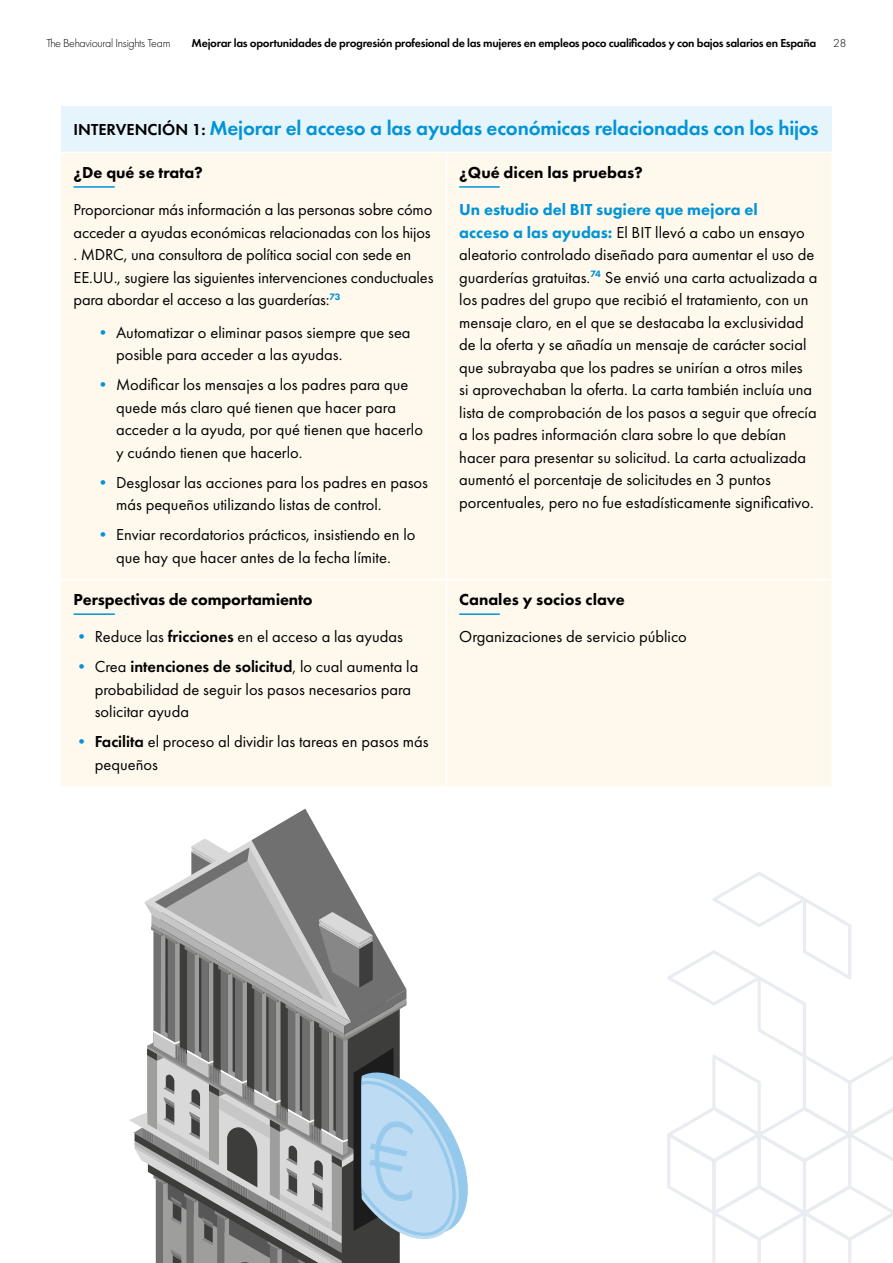
<style>
.page{position:relative;width:893px;height:1263px;background:#fff}
.page>*{position:absolute;margin:0;border:0;box-sizing:border-box;transform-origin:0 0}
.t1{font:600 21px "Futura PT";letter-spacing:-.01em;color:#0094d6}
.t2{font:16.5px/22.5px "Futura PT";color:#000}
.t3{font:800 16.5px "Futura PT";color:#000}
.t4{font:600 12px "Futura PT";letter-spacing:-.025em;color:#000}
.t5{font:300 12px "Futura PT";letter-spacing:-.025em;color:#000}
.s1{font-size:16.5px;color:#000}
.s2{color:#0094d6}
.s3{font-weight:800;color:#0094d6}
.s4{font-weight:600}
</style>
<div class="page">
<svg style="left:667px;top:872px;width:226px;height:391px"></svg>
<svg style="left:129px;top:809px;width:339px;height:454px"></svg>
<div style="left:61px;top:107px;width:770px;height:45px;background:#e6f4fb"></div>
<div style="left:61px;top:153px;width:770px;height:633px;background:#fff8ed"></div>
<hr style="left:446px;top:153px;width:1px;height:426px;background:#fff">
<hr style="left:446px;top:580px;width:1px;height:206px;background:#fff">
<hr style="left:61px;top:579px;width:385px;height:1px;background:#fff">
<hr style="left:446px;top:579px;width:385px;height:1px;background:#fff">
<hr style="left:74px;top:186px;width:41px;height:2px;background:#0094d6">
<hr style="left:459px;top:186px;width:41px;height:2px;background:#0094d6">
<hr style="left:74px;top:613px;width:41px;height:2px;background:#0094d6">
<hr style="left:459px;top:613px;width:41px;height:2px;background:#0094d6">
<p class="t5" style="left:47px;top:36px;width:125px">The Behavioural Insights Team</p>
<p class="t4" style="left:192px;top:35px;width:626px">Mejorar las oportunidades de progresión profesional de las mujeres en empleos poco cualificados y con bajos salarios en España</p>
<p class="t5" style="left:833px;top:36px;width:15px">28</p>
<p class="t1" style="left:74px;top:115px;width:747px"><span class="s1">INTERVENCIÓN 1:</span> Mejorar el acceso a las ayudas económicas relacionadas con los hijos</p>
<p class="t3" style="left:74px;top:162px;width:131px">¿De qué se trata?</p>
<p class="t2" style="left:74px;top:198px;width:361px">Proporcionar más información a las personas sobre cómo acceder a ayudas económicas relacionadas con los hijos . MDRC, una consultora de política social con sede en EE.UU., sugiere las siguientes intervenciones conductuales para abordar el acceso a las guarderías:<sup>73</sup></p>
<p class="t2" style="left:116px;top:321px;width:296px;text-indent:-21px"><span class="s2">•</span> Automatizar o eliminar pasos siempre que sea posible para acceder a las ayudas.</p>
<p class="t2" style="left:116px;top:373px;width:308px;text-indent:-21px"><span class="s2">•</span> Modificar los mensajes a los padres para que quede más claro qué tienen que hacer para acceder a la ayuda, por qué tienen que hacerlo y cuándo tienen que hacerlo.</p>
<p class="t2" style="left:116px;top:471px;width:313px;text-indent:-21px"><span class="s2">•</span> Desglosar las acciones para los padres en pasos más pequeños utilizando listas de control.</p>
<p class="t2" style="left:95px;top:523px;width:322px;text-align:center"><span class="s2">•</span> Enviar recordatorios prácticos, insistiendo en lo que hay que hacer antes de la fecha límite.</p>
<p class="t3" style="left:459px;top:162px;width:185px">¿Qué dicen las pruebas?</p>
<p class="t2" style="left:459px;top:198px;width:360px"><span class="s3">Un estudio del BIT sugiere que mejora el<br>acceso a las ayudas:</span> El BIT llevó a cabo un ensayo aleatorio controlado diseñado para aumentar el uso de guarderías gratuitas.<sup>74</sup> Se envió una carta actualizada a los padres del grupo que recibió el tratamiento, con un mensaje claro, en el que se destacaba la exclusividad de la oferta y se añadía un mensaje de carácter social que subrayaba que los padres se unirían a otros miles<br>si aprovechaban la oferta. La carta también incluía una lista de comprobación de los pasos a seguir que ofrecía a los padres información clara sobre lo que debían hacer para presentar su solicitud. La carta actualizada aumentó el porcentaje de solicitudes en 3 puntos porcentuales, pero no fue estadísticamente significativo.</p>
<p class="t3" style="left:74px;top:589px;width:241px">Perspectivas de comportamiento</p>
<p class="t2" style="left:74px;top:626px;width:331px"><span class="s3">•</span> Reduce las <span class="s4">fricciones</span> en el acceso a las ayudas</p>
<p class="t2" style="left:95px;top:656px;width:325px;text-indent:-21px"><span class="s3">•</span> Crea <span class="s4">intenciones de solicitud</span>, lo cual aumenta la probabilidad de seguir los pasos necesarios para solicitar ayuda</p>
<p class="t2" style="left:95px;top:731px;width:335px;text-indent:-21px"><span class="s3">•</span> <span class="s4">Facilita</span> el proceso al dividir las tareas en pasos más pequeños</p>
<p class="t3" style="left:459px;top:589px;width:167px">Canales y socios clave</p>
<p class="t2" style="left:459px;top:626px;width:229px">Organizaciones de servicio público</p>
</div>
